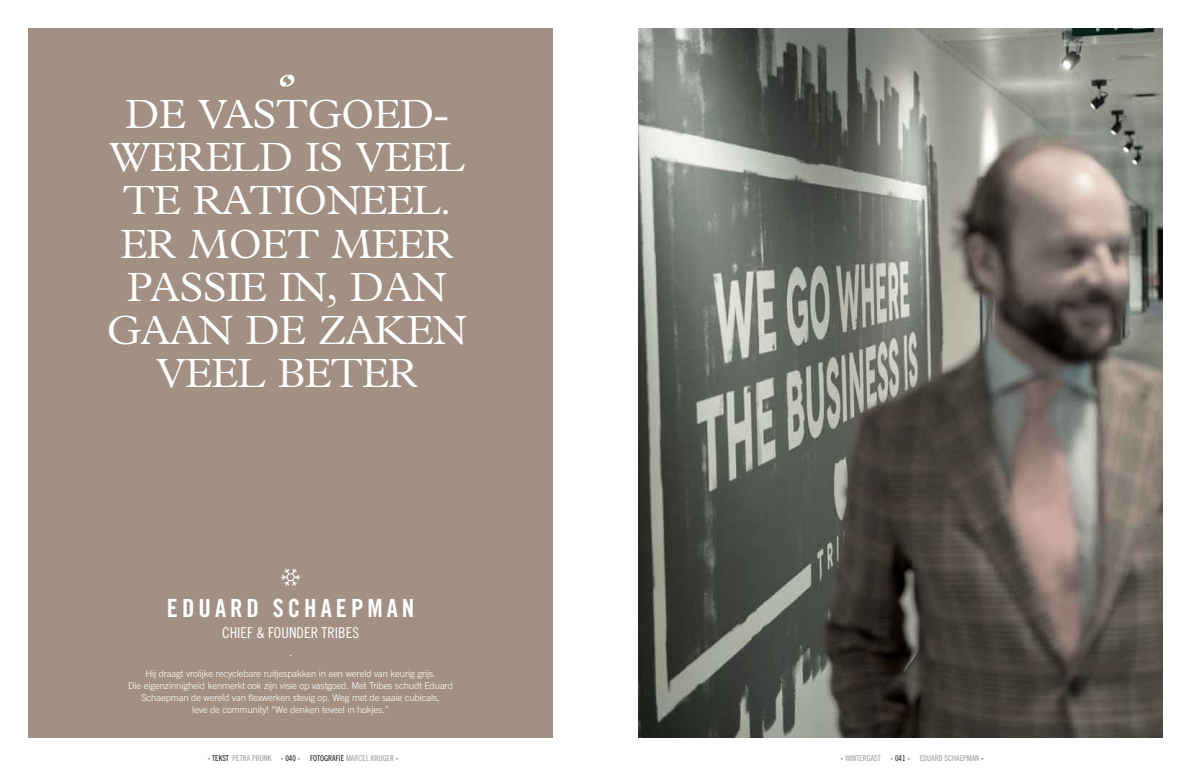
<style>
.page{position:relative;width:1191px;height:780px;background:#fff}
.page>*{position:absolute;margin:0;border:0;box-sizing:border-box;transform-origin:0 0}
.t1{font:300 41px/43px "M Plantin";letter-spacing:-.02em;color:#fff;text-align:center}
.t2{font:25px "Trade Gothic Bold Cond Twenty";letter-spacing:.16em;color:#fff}
.t3{font:15px "Trade Gothic Cond Eighteen";color:#fff}
.t4{font:300 9.5px/12px "Trade Gothic";letter-spacing:-.01em;color:#fff;text-align:center}
.t5{font:8px "Trade Gothic Cond Eighteen";color:#939598}
.s1{color:#000}
</style>
<div class="page">
<div style="left:28px;top:28px;width:525px;height:709px;background:#a29085"></div>
<img style="left:638px;top:28px;width:524px;height:709px">
<svg style="left:281px;top:568px;width:19px;height:17px"></svg>
<svg style="left:280px;top:74px;width:15px;height:13px"></svg>
<h1 class="t1" style="left:107px;top:93px;width:362px">DE VASTGOED-<br>WERELD IS VEEL<br>TE RATIONEEL.<br>ER MOET MEER<br>PASSIE IN, DAN<br>GAAN DE ZAKEN<br>VEEL BETER</h1>
<h2 class="t2" style="left:167px;top:593px;width:249px">EDUARD SCHAEPMAN</h2>
<h3 class="t3" style="left:222px;top:624px;width:138px">CHIEF &amp; FOUNDER TRIBES</h3>
<p class="t4" style="left:145px;top:645px;width:292px;line-height:19px">-<br>Hij draagt vrolijke recyclebare ruitjespakken in een wereld van keurig grijs.</p>
<p class="t4" style="left:128px;top:680px;width:326px">Die eigenzinnigheid kenmerkt ook zijn visie op vastgoed. Met Tribes schudt Eduard<br>Schaepman de wereld van flexwerken stevig op. Weg met de saaie cubicals,<br>leve de community! “We denken teveel in hokjes.”</p>
<p class="t5" style="left:208px;top:753px;width:192px"><span class="s1">- TEKST</span> PETRA PRONK <span class="s1">- 040 - FOTOGRAFIE</span> MARCEL KRIJGER <span class="s1">-</span></p>
<p class="t5" style="left:841px;top:753px;width:144px"><span class="s1">-</span> WINTERGAST <span class="s1">- 041 -</span> EDUARD SC HAEPMAN <span class="s1">-</span></p>
</div>
